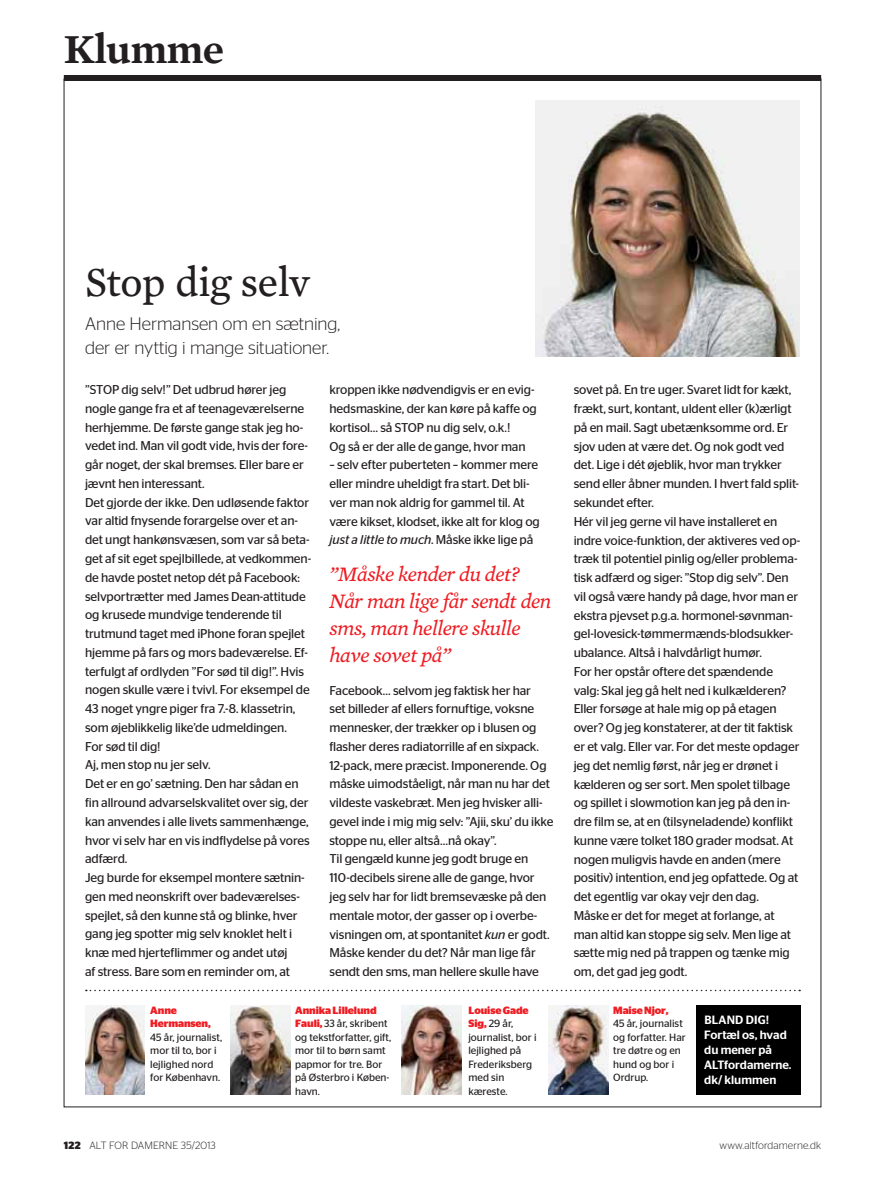
<style>
.page{position:relative;width:885px;height:1183px;background:#fff}
.page>*{position:absolute;margin:0;border:0;box-sizing:border-box;transform-origin:0 0}
.t1{font:42px "Mercury Text G3";letter-spacing:-.01em;color:#231f20}
.t2{font:600 42px "Mercury Text G3";letter-spacing:-.01em;color:#231f20}
.t3{font:italic 21px/27px "Mercury Text G3";letter-spacing:-.02em;color:#ee1d23}
.t4{font:300 18px/24px "Stag Sans";color:#231f20}
.t5{font:12.75px/18.8px "Stag Sans";letter-spacing:-.01em;color:#231f20}
.t6{font:500 12px/15px "Stag Sans";color:#fff}
.t7{font:10.5px/13.5px "Stag Sans";color:#231f20}
.t8{font:300 10.5px "Stag Sans";letter-spacing:.01em;color:#231f20}
.t9{font:700 10.5px/13.5px "Stag Sans";letter-spacing:-.01em;color:#ee1d23}
.s1{font-style:italic}
.s2{font-weight:700;color:#ee1d23}
.s3{font-weight:700}
</style>
<div class="page">
<div style="left:64px;top:75px;width:757px;height:6px;background:#231f20"></div>
<svg style="left:86px;top:989px;width:714px;height:1px"></svg>
<div style="left:695px;top:1005px;width:105px;height:89px;background:#000001"></div>
<img style="left:548px;top:1005px;width:60px;height:89px">
<img style="left:402px;top:1005px;width:59px;height:89px">
<img style="left:85px;top:1005px;width:60px;height:89px">
<img style="left:231px;top:1005px;width:59px;height:89px">
<img style="left:536px;top:100px;width:263px;height:256px">
<h1 class="t2" style="left:64px;top:18px;width:162px">Klumme</h1>
<h1 class="t1" style="left:85px;top:251px;width:227px">Stop dig selv</h1>
<h3 class="t4" style="left:85px;top:311px;width:256px">Anne Hermansen om en sætning, der er nyttig i mange situationer.</h3>
<p class="t5" style="left:85px;top:380px;width:228px">”STOP dig selv!” Det udbrud hører jeg nogle gange fra et af teenageværelserne herhjemme. De første gange stak jeg ho&shy;vedet ind. Man vil godt vide, hvis der fore&shy;går noget, der skal bremses. Eller bare er jævnt hen interessant.<br>Det gjorde der ikke. Den udløsende faktor var altid fnysende forargelse over et an&shy;det ungt hankønsvæsen, som var så beta&shy;get af sit eget spejlbillede, at vedkommen&shy;de havde postet netop dét på Facebook: selvportrætter med James Dean-attitude og krusede mundvige tenderende til trutmund taget med iPhone foran spejlet hjemme på fars og mors badeværelse. Ef&shy;terfulgt af ordlyden ”For sød til dig!”. Hvis nogen skulle være i tvivl. For eksempel de 43 noget yngre piger fra 7.-8. klassetrin, som øjeblikkelig like’de udmeldingen.<br>For sød til dig!<br>Aj, men stop nu jer selv.<br>Det er en go’ sætning. Den har sådan en fin allround advarselskvalitet over sig, der kan anvendes i alle livets sammenhænge, hvor vi selv har en vis indflydelse på vores adfærd.<br>Jeg burde for eksempel montere sætnin&shy;gen med neonskrift over badeværelses&shy;spejlet, så den kunne stå og blinke, hver gang jeg spotter mig selv knoklet helt i knæ med hjerteflimmer og andet utøj<br>af stress. Bare som en reminder om, at</p>
<p class="t5" style="left:329px;top:380px;width:209px">kroppen ikke nødvendigvis er en evig&shy;hedsmaskine, der kan køre på kaffe og kortisol… så STOP nu dig selv, o.k.!<br>Og så er der alle de gange, hvor man</p>
<p class="t5" style="left:329px;top:455px;width:212px">– selv efter puberteten – kommer mere eller mindre uheldigt fra start. Det bli&shy;ver man nok aldrig for gammel til. At være kikset, klodset, ikke alt for klog og <span class="s1">just a little to much</span>. Måske ikke lige på</p>
<h2 class="t3" style="left:329px;top:559px;width:223px">”Måske kender du det?<br>Når man lige får sendt den sms, man hellere skulle have sovet på”</h2>
<p class="t5" style="left:329px;top:680px;width:225px">Facebook… selvom jeg faktisk her har<br>set billeder af ellers fornuftige, voksne mennesker, der trækker op i blusen og flasher deres radiatorrille af en sixpack.<br>12-pack, mere præcist. Imponerende. Og måske uimodståeligt, når man nu har det vildeste vaskebræt. Men jeg hvisker alli&shy;gevel inde i mig mig selv: ”Ajii, sku’ du ikke stoppe nu, eller altså…nå okay”.<br>Til gengæld kunne jeg godt bruge en 110-decibels sirene alle de gange, hvor jeg selv har for lidt bremsevæske på den mentale motor, der gasser op i overbe&shy;visningen om, at spontanitet <span class="s1">kun</span> er godt.<br>Måske kender du det? Når man lige får sendt den sms, man hellere skulle have</p>
<p class="t9" style="left:150px;top:1003px;width:62px">Anne<br>Hermansen,</p>
<p class="t7" style="left:150px;top:1030px;width:73px">45 år, journalist, mor til to, bor i lejlighed nord for København.</p>
<p class="t7" style="left:295px;top:1003px;width:98px"><span class="s2">Annika Lillelund<br>Fauli,</span> 33 år, skribent og tekstforfatter, gift, mor til to børn samt papmor for tre. Bor på Østerbro i Køben&shy;havn.</p>
<p class="t7" style="left:468px;top:1003px;width:70px"><span class="s2">Louise Gade<br>Sig,</span> 29 år, journalist, bor i lejlighed på<br>Frederiksberg med sin kæreste.</p>
<p class="t5" style="left:573px;top:380px;width:228px">sovet på. En tre uger. Svaret lidt for kækt, frækt, surt, kontant, uldent eller (k)ærligt på en mail. Sagt ubetænksomme ord. Er sjov uden at være det. Og nok godt ved det. Lige i dét øjeblik, hvor man trykker send eller åbner munden. I hvert fald split&shy;sekundet efter.<br>Hér vil jeg gerne vil have installeret en indre voice-funktion, der aktiveres ved op&shy;træk til potentiel pinlig og/eller problema&shy;tisk adfærd og siger: ”Stop dig selv”. Den vil også være handy på dage, hvor man er ekstra pjevset p.g.a. hormonel-søvnman&shy;gel-lovesick-tømmermænds-blodsukker&shy;ubalance. Altså i halvdårligt humør.<br>For her opstår oftere det spændende valg: Skal jeg gå helt ned i kulkælderen?<br>Eller forsøge at hale mig op på etagen over? Og jeg konstaterer, at der tit faktisk er et valg. Eller var. For det meste opdager jeg det nemlig først, når jeg er drønet i kælderen og ser sort. Men spolet tilbage og spillet i slowmotion kan jeg på den in&shy;dre film se, at en (tilsyneladende) konflikt kunne være tolket 180 grader modsat. At nogen muligvis havde en anden (mere positiv) intention, end jeg opfattede. Og at det egentlig var okay vejr den dag.<br>Måske er det for meget at forlange, at man altid kan stoppe sig selv. Men lige at sætte mig ned på trappen og tænke mig om, det gad jeg godt.</p>
<p class="t9" style="left:613px;top:1003px;width:57px">Maise Njor,</p>
<p class="t7" style="left:613px;top:1016px;width:74px">45 år, journalist og forfatter. Har tre døtre og en hund og bor i<br>Ordrup.</p>
<p class="t6" style="left:704px;top:1011px;width:89px">Bland dig!<br>Fortæl os, hvad du mener på<br>ALTfordamerne. dk/ klummen</p>
<p class="t8" style="left:64px;top:1139px;width:153px"><span class="s3">122</span> ALT FOR DAMERNE 35/2013</p>
<p class="t8" style="left:719px;top:1139px;width:103px">www.altfordamerne.dk</p>
</div>
